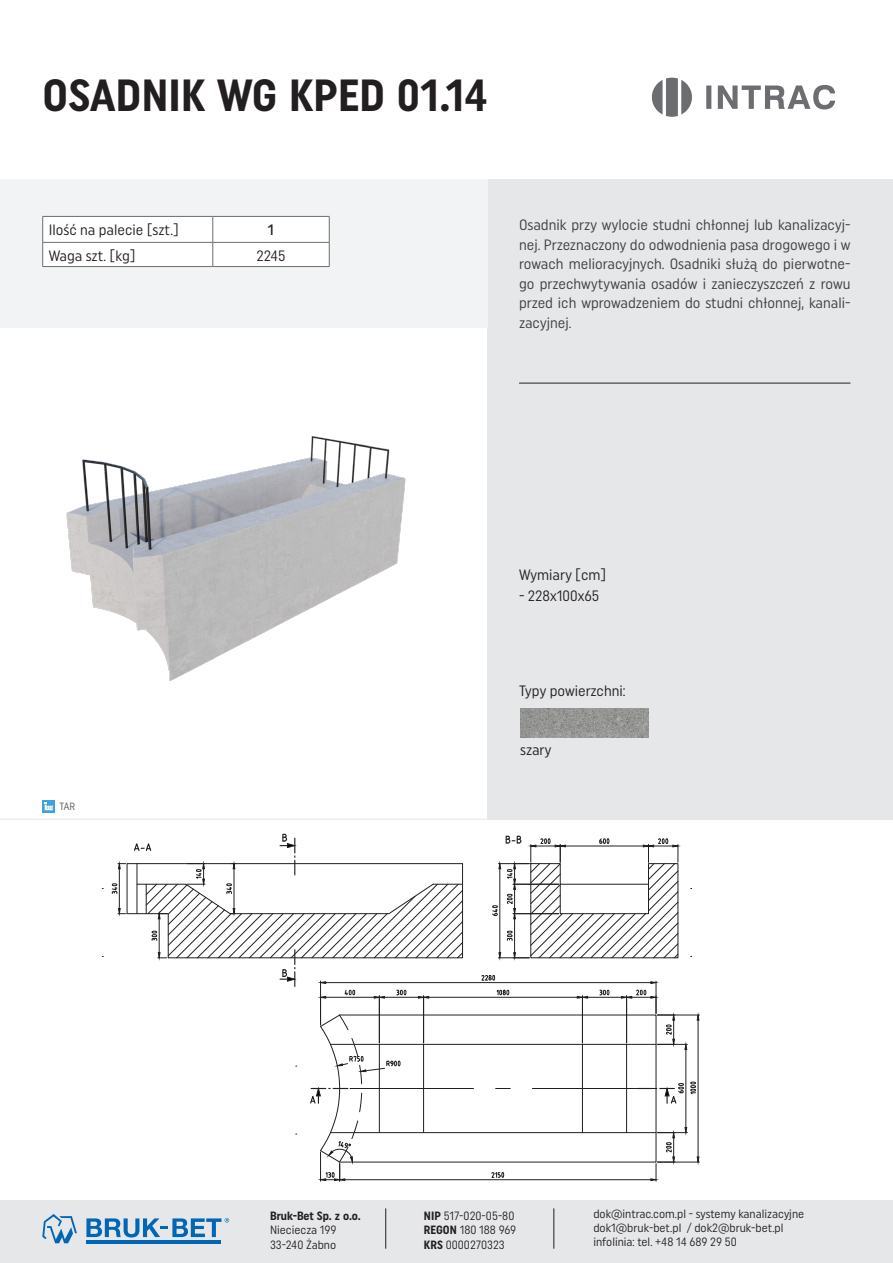
<style>
.page{position:relative;width:893px;height:1263px;background:#fff}
.page>*{position:absolute;margin:0;border:0;box-sizing:border-box;transform-origin:0 0}
._1_Nazwa_Kostki_Nagł{font:700 45px "Uniform Condensed";letter-spacing:.005em;color:#231f20}
.Formaty_opis{font:15px/19.5px "Uniform Condensed";color:#3e3e3f;text-align:justify}
.Opisy{font:15px "Uniform Condensed";color:#231f20}
._2_nowe{font:15px "Uniform Condensed";color:#231f20}
._8_Wymiar_tabela_txt{font:500 15px "Uniform Condensed";color:#231f20}
.t1{font:12px/14.4px "Uniform Condensed";color:#231f20}
.t2{font:700 12px "Uniform Condensed";color:#231f20}
._10_Opisy_odbiór{font:10.5px "Uniform Condensed";color:#57585a}
.s1{font-weight:700}
</style>
<div class="page">
<svg style="left:651px;top:77px;width:41px;height:40px"></svg>
<svg style="left:706px;top:86px;width:5px;height:23px"></svg>
<svg style="left:718px;top:85px;width:117px;height:24px"></svg>
<div style="left:0;top:1200px;width:893px;height:63px;background:#e6e7e9"></div>
<hr style="left:385px;top:1208px;width:1px;height:41px;background:#231f20">
<hr style="left:553px;top:1208px;width:1px;height:41px;background:#231f20">
<hr style="left:86px;top:1240px;width:135px;height:3px;background:#0166b3">
<svg style="left:86px;top:1218px;width:143px;height:19px"></svg>
<svg style="left:42px;top:1214px;width:35px;height:29px"></svg>
<div style="left:488px;top:179px;width:405px;height:640px;background:#e6e7e9"></div>
<hr style="left:519px;top:383px;width:331px;height:1px;background:#231f20">
<hr style="left:0;top:819px;width:488px;height:1px;background:#e6e7e9">
<svg style="left:43px;top:800px;width:12px;height:12px"></svg>
<svg style="left:45px;top:802px;width:8px;height:8px"></svg>
<img style="left:520px;top:709px;width:128px;height:28px">
<div style="left:0;top:179px;width:488px;height:149px;background:#f2f3f4"></div>
<svg style="left:42px;top:216px;width:288px;height:51px"></svg>
<hr style="left:213px;top:266px;width:116px;height:1px;background:#6c6d70">
<img style="left:66px;top:436px;width:340px;height:245px">
<svg style="left:492px;top:835px;width:187px;height:123px"></svg>
<hr style="left:532px;top:1088px;width:124px;height:1px;background:#231f20">
<svg style="left:496px;top:1088px;width:14px;height:1px"></svg>
<hr style="left:350px;top:1088px;width:123px;height:1px;background:#231f20">
<hr style="left:330px;top:1044px;width:326px;height:1px;background:#231f20">
<hr style="left:330px;top:1132px;width:326px;height:1px;background:#231f20">
<hr style="left:626px;top:1044px;width:1px;height:88px;background:#231f20">
<hr style="left:582px;top:1044px;width:1px;height:88px;background:#231f20">
<hr style="left:588px;top:997px;width:33px;height:1px;background:#231f20">
<svg style="left:600px;top:990px;width:9px;height:5px"></svg>
<hr style="left:582px;top:996px;width:1px;height:47px;background:#231f20">
<hr style="left:429px;top:997px;width:148px;height:1px;background:#231f20">
<svg style="left:577px;top:996px;width:11px;height:3px"></svg>
<svg style="left:496px;top:989px;width:13px;height:6px"></svg>
<hr style="left:326px;top:982px;width:325px;height:1px;background:#231f20">
<svg style="left:481px;top:975px;width:14px;height:6px"></svg>
<svg style="left:621px;top:981px;width:54px;height:64px"></svg>
<hr style="left:657px;top:1044px;width:30px;height:1px;background:#231f20">
<hr style="left:657px;top:1132px;width:30px;height:1px;background:#231f20">
<hr style="left:686px;top:1049px;width:1px;height:78px;background:#231f20">
<svg style="left:684px;top:1043px;width:3px;height:7px"></svg>
<svg style="left:684px;top:1127px;width:3px;height:6px"></svg>
<hr style="left:657px;top:1015px;width:42px;height:1px;background:#231f20">
<hr style="left:657px;top:1162px;width:42px;height:1px;background:#231f20">
<hr style="left:698px;top:1020px;width:1px;height:137px;background:#231f20">
<svg style="left:696px;top:1014px;width:4px;height:7px"></svg>
<svg style="left:696px;top:1156px;width:4px;height:7px"></svg>
<svg style="left:638px;top:1082px;width:58px;height:22px"></svg>
<hr style="left:345px;top:1179px;width:306px;height:1px;background:#231f20">
<svg style="left:650px;top:1132px;width:25px;height:49px"></svg>
<svg style="left:491px;top:1172px;width:13px;height:6px"></svg>
<svg style="left:112px;top:833px;width:351px;height:348px"></svg>
<p class="_1_Nazwa_Kostki_Nagł" style="left:43px;top:68px;width:447px">OSADNIK WG KPED 01.14</p>
<p class="Opisy" style="left:49px;top:220px;width:132px">Ilość na palecie [szt.]</p>
<p class="_8_Wymiar_tabela_txt" style="left:268px;top:220px;width:8px">1</p>
<p class="Opisy" style="left:49px;top:246px;width:88px">Waga szt. [kg]</p>
<p class="_2_nowe" style="left:256px;top:246px;width:31px">2245</p>
<p class="Formaty_opis" style="left:519px;top:215px;width:333px">Osadnik przy wylocie studni chłonnej lub kanalizacyj&shy;nej. Przeznaczony do odwodnienia pasa drogowego i w rowach melioracyjnych. Osadniki służą do pierwotne&shy;go przechwytywania osadów i zanieczyszczeń z rowu przed ich wprowadzeniem do studni chłonnej, kanali&shy;zacyjnej.</p>
<p class="_10_Opisy_odbiór" style="left:59px;top:800px;width:17px">TAR</p>
<p class="Opisy" style="left:519px;top:565px;width:89px">Wymiary [cm]</p>
<p class="Opisy" style="left:519px;top:586px;width:82px">- 228x100x65</p>
<p class="Opisy" style="left:519px;top:682px;width:108px">Typy powierzchni:</p>
<p class="Opisy" style="left:520px;top:741px;width:33px">szary</p>
<p class="t2" style="left:270px;top:1208px;width:92px">Bruk-Bet Sp. z o.o.</p>
<p class="t1" style="left:270px;top:1222px;width:68px">Nieciecza 199<br>33-240 Żabno</p>
<p class="t1" style="left:424px;top:1208px;width:94px"><span class="s1">NIP</span> 517-020-05-80<br><span class="s1">REGON</span> 180 188 969<br><span class="s1">KRS</span> 0000270323</p>
<p class="t1" style="left:593px;top:1206px;width:212px">dok@intrac.com.pl - systemy kanalizacyjne dok1@bruk-bet.pl / dok2@bruk-bet.pl infolinia: tel. +48 14 689 29 50</p>
</div>
